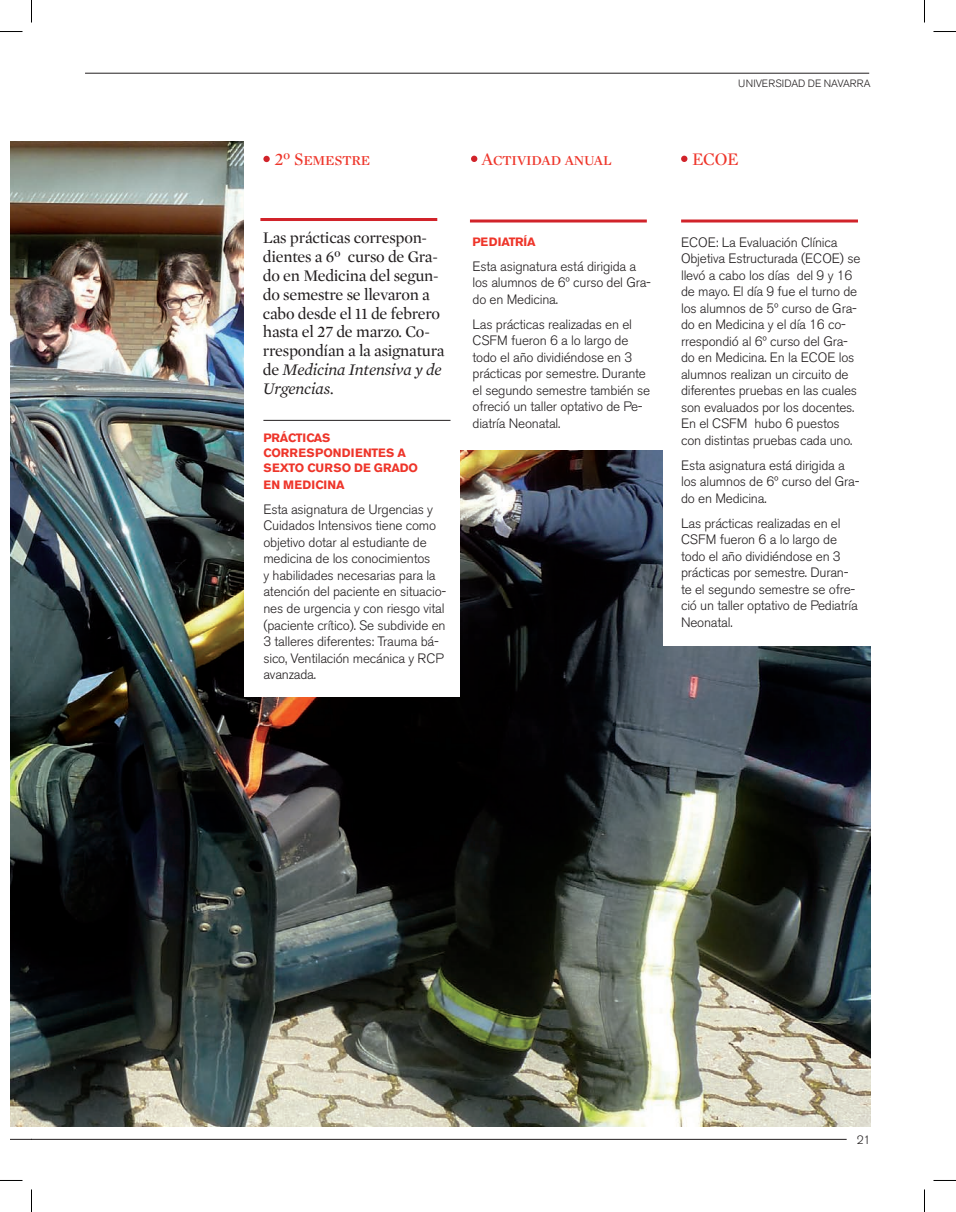
<style>
.page{position:relative;width:956px;height:1212px;background:#fff}
.page>*{position:absolute;margin:0;border:0;box-sizing:border-box;transform-origin:0 0}
.t1{font:18px "Mercury Display Roman SC";letter-spacing:-.015em;color:#ee352a}
.t2{font:16.5px/18.8px "Mercury Display";letter-spacing:-.015em;color:#231f20}
.t3{font:italic 16.5px/18.8px "Mercury Text G1";letter-spacing:-.015em;color:#231f20}
.t4{font:300 13.5px/16.5px "Akzidenz Grotesk BE";letter-spacing:-.015em;color:#231f20}
.t5{font:700 12px/15px "Akzidenz Grotesk BE";letter-spacing:.005em;color:#ee352a}
.t6{font:700 12px "Akzidenz Grotesk BE";letter-spacing:.025em;color:#ee352a}
.t7{font:700 12px "Akzidenz Grotesk BE";letter-spacing:-.015em;color:#ee352a}
.t8{font:300 12px "Akzidenz Grotesk BE";color:#231f20}
.t9{font:300 10.5px "Akzidenz Grotesk BE";letter-spacing:.005em;color:#231f20}
.s1{font-family:"Mercury Display";font-style:normal}
</style>
<div class="page">
<svg style="left:10px;top:1138px;width:22px;height:1px"></svg>
<hr style="left:32px;top:1138px;width:815px;height:1px;background:#231f20">
<hr style="left:85px;top:73px;width:784px;height:1px;background:#231f20">
<img style="left:10px;top:141px;width:860px;height:985px">
<div style="left:450px;top:129px;width:218px;height:320px;background:#fff"></div>
<div style="left:664px;top:133px;width:217px;height:512px;background:#fff"></div>
<div style="left:244px;top:141px;width:215px;height:555px;background:#fff"></div>
<hr style="left:263px;top:420px;width:187px;height:1px;background:#231f20">
<div style="left:263px;top:156px;width:7px;height:6px;background:#d1232a;border-radius:50%"></div>
<hr style="left:260px;top:218px;width:177px;height:3px;background:#d1232a">
<svg style="left:471px;top:156px;width:6px;height:6px"></svg>
<hr style="left:470px;top:219px;width:177px;height:3px;background:#d1232a">
<svg style="left:681px;top:156px;width:6px;height:6px"></svg>
<hr style="left:681px;top:219px;width:177px;height:3px;background:#d1232a">
<svg style="left:0;top:31px;width:22px;height:1px"></svg>
<svg style="left:933px;top:31px;width:23px;height:1px"></svg>
<svg style="left:31px;top:0;width:1px;height:22px"></svg>
<svg style="left:31px;top:1189px;width:1px;height:22px"></svg>
<svg style="left:924px;top:0;width:1px;height:22px"></svg>
<svg style="left:924px;top:1189px;width:1px;height:22px"></svg>
<h1 class="t1" style="left:274px;top:149px;width:98px">2º Semestre</h1>
<p class="t2" style="left:263px;top:229px;width:183px">Las prácticas correspon&shy;dientes a 6º curso de Gra&shy;do en Medicina del segun&shy;do semestre se llevaron a cabo desde el 11 de febrero hasta el 27 de marzo. Co&shy;rrespondían a la asignatura</p>
<p class="t3" style="left:263px;top:360px;width:180px"><span class="s1">de</span> Medicina Intensiva y de<br>Urgencias<span class="s1">.</span></p>
<p class="t5" style="left:263px;top:430px;width:156px">PRÁCTICAS<br>CORRESPONDIENTES A<br>SEXTO CURSO DE GRADO</p>
<p class="t6" style="left:263px;top:477px;width:83px">EN MEDICINA</p>
<p class="t4" style="left:263px;top:501px;width:184px">Esta asignatura de Urgencias y<br>Cuidados Intensivos tiene como objetivo dotar al estudiante de medicina de los conocimientos<br>y habilidades necesarias para la atención del paciente en situacio&shy;nes de urgencia y con riesgo vital (paciente crítico). Se subdivide en<br>3 talleres diferentes: Trauma bá&shy;sico, Ventilación mecánica y RCP avanzada.</p>
<h1 class="t1" style="left:482px;top:149px;width:131px">Actividad anual</h1>
<p class="t7" style="left:473px;top:234px;width:65px">PEDIATRÍA</p>
<p class="t4" style="left:473px;top:258px;width:180px">Esta asignatura está dirigida a los alumnos de 6º curso del Gra&shy;do en Medicina.</p>
<p class="t4" style="left:473px;top:316px;width:179px">Las prácticas realizadas en el<br>CSFM fueron 6 a lo largo de todo el año dividiéndose en 3 prácticas por semestre. Durante el segundo semestre también se ofreció un taller optativo de Pe&shy;diatría Neonatal.</p>
<p class="t9" style="left:738px;top:77px;width:134px">UNIVERSIDAD DE NAVARRA</p>
<h1 class="t1" style="left:692px;top:149px;width:48px">ECOE</h1>
<p class="t4" style="left:681px;top:234px;width:181px">ECOE: La Evaluación Clínica<br>Objetiva Estructurada (ECOE) se llevó a cabo los días del 9 y 16 de mayo. El día 9 fue el turno de los alumnos de 5º curso de Gra&shy;do en Medicina y el día 16 co&shy;rrespondió al 6º curso del Gra&shy;do en Medicina. En la ECOE los alumnos realizan un circuito de diferentes pruebas en las cuales son evaluados por los docentes.<br>En el CSFM hubo 6 puestos con distintas pruebas cada uno.</p>
<p class="t4" style="left:681px;top:457px;width:180px">Esta asignatura está dirigida a los alumnos de 6º curso del Gra&shy;do en Medicina.</p>
<p class="t4" style="left:681px;top:515px;width:178px">Las prácticas realizadas en el<br>CSFM fueron 6 a lo largo de todo el año dividiéndose en 3 prácticas por semestre. Duran&shy;te el segundo semestre se ofre&shy;ció un taller optativo de Pediatría<br>Neonatal.</p>
<p class="t8" style="left:857px;top:1132px;width:15px">21</p>
</div>
